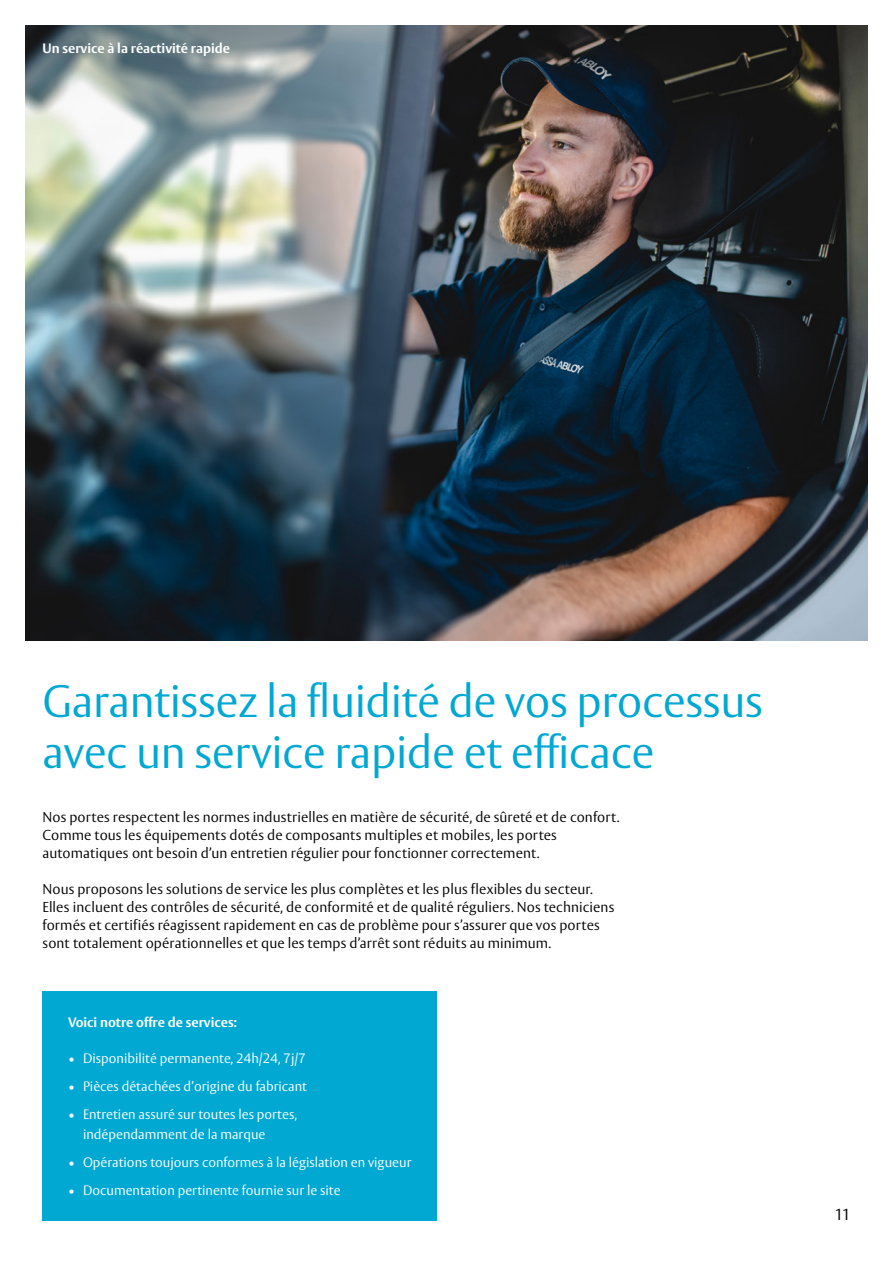
<style>
.page{position:relative;width:893px;height:1263px;background:#fff}
.page>*{position:absolute;margin:0;border:0;box-sizing:border-box;transform-origin:0 0}
.t1{font:300 45px/51px "ASSA Vesta";letter-spacing:-.01em;color:#00a8d2}
.t2{font:300 15.75px "ASSA Vesta";color:#000}
.t3{font:300 14.25px/18px "ASSA Vesta";letter-spacing:.005em;color:#000}
.t4{font:300 13.5px/19.5px "ASSA Vesta";color:#fff}
.t5{font:700 13.5px "ASSA Vesta";color:#fff}
</style>
<div class="page">
<img style="left:26px;top:26px;width:841px;height:614px">
<div style="left:43px;top:991px;width:394px;height:229px;background:#00a8d2"></div>
<p class="t5" style="left:43px;top:40px;width:189px">Un service à la réactivité rapide</p>
<p class="t1" style="left:43px;top:678px;width:722px">Garantissez la fluidité de vos processus avec un service rapide et efficace</p>
<p class="t3" style="left:43px;top:808px;width:579px">Nos portes respectent les normes industrielles en matière de sécurité, de sûreté et de confort.<br>Comme tous les équipements dotés de composants multiples et mobiles, les portes automatiques ont besoin d’un entretien régulier pour fonctionner correctement.</p>
<p class="t3" style="left:43px;top:880px;width:573px">Nous proposons les solutions de service les plus complètes et les plus flexibles du secteur.<br>Elles incluent des contrôles de sécurité, de conformité et de qualité réguliers. Nos techniciens formés et certifiés réagissent rapidement en cas de problème pour s’assurer que vos portes sont totalement opérationnelles et que les temps d’arrêt sont réduits au minimum.</p>
<p class="t5" style="left:68px;top:1014px;width:171px">Voici notre offre de services:</p>
<p class="t4" style="left:68px;top:1049px;width:239px">• Disponibilité permanente, 24h/24, 7j/7</p>
<p class="t4" style="left:68px;top:1077px;width:240px">• Pièces détachées d’origine du fabricant</p>
<p class="t4" style="left:83px;top:1105px;width:216px;text-indent:-15px">• Entretien assuré sur toutes les portes, indépendamment de la marque</p>
<p class="t4" style="left:68px;top:1153px;width:345px">• Opérations toujours conformes à la législation en vigueur</p>
<p class="t4" style="left:68px;top:1181px;width:274px">• Documentation pertinente fournie sur le site</p>
<p class="t2" style="left:834px;top:1205px;width:18px">11</p>
</div>
